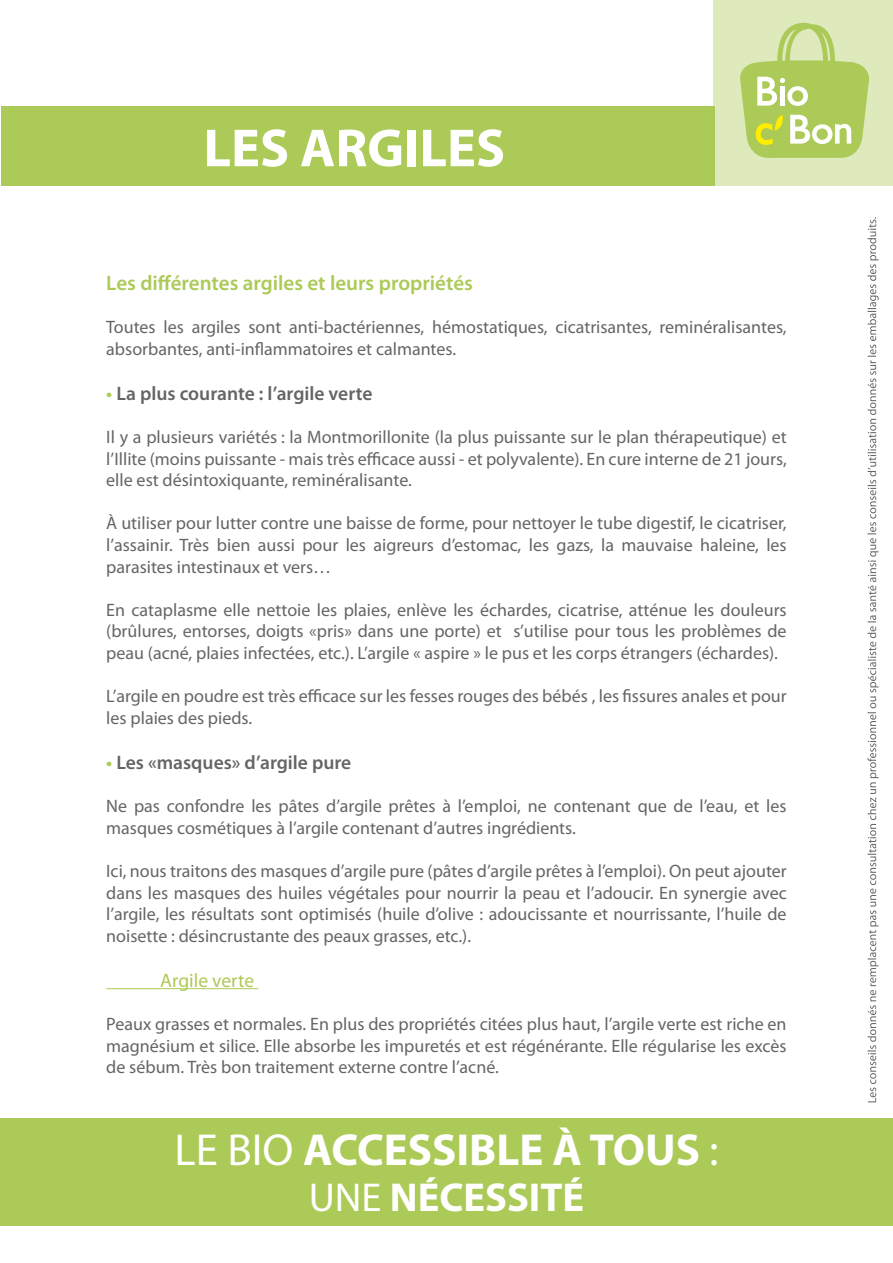
<style>
.page{position:relative;width:893px;height:1263px;background:#fff}
.page>*{position:absolute;margin:0;border:0;box-sizing:border-box;transform-origin:0 0}
.t1{font:700 54px "Myriad Pro";color:#fff}
.t2{font:700 45px "Myriad Pro";color:#fff}
.t3{font:700 40.5px "Myriad Pro";color:#fff}
.t4{font:600 21px "Myriad Pro";color:#acca57}
.t5{font:600 19.5px "Myriad Pro";color:#646567}
.t6{font:19.5px "Myriad Pro";letter-spacing:-.005em;color:#acca57}
.t7{font:18px/21.6px "Myriad Pro";color:#646567;text-align:justify}
.s1{color:#acca57}
.s2{font-weight:400}
</style>
<div class="page">
<div style="left:1px;top:106px;width:713px;height:80px;background:#acca57"></div>
<svg style="left:867px;top:217px;width:12px;height:885px"></svg>
<div style="left:713px;top:0;width:180px;height:186px;background:#deeabc"></div>
<svg style="left:740px;top:23px;width:129px;height:135px"></svg>
<div style="left:0;top:1118px;width:893px;height:108px;background:#acca57"></div>
<hr style="left:106px;top:988px;width:152px;height:1px;background:#acca57">
<h1 class="t1" style="left:203px;top:113px;width:303px">LES ARGILES</h1>
<p class="t4" style="left:106px;top:270px;width:368px">Les différentes argiles et leurs propriétés</p>
<p class="t7" style="left:106px;top:316px;width:682px">Toutes les argiles sont anti-bactériennes, hémostatiques, cicatrisantes, reminéralisantes, absorbantes, anti-inflammatoires et calmantes.</p>
<p class="t5" style="left:106px;top:381px;width:268px"><span class="s1">•</span> La plus courante : l’argile verte</p>
<p class="t7" style="left:106px;top:426px;width:682px">Il y a plusieurs variétés : la Montmorillonite (la plus puissante sur le plan thérapeutique) et l’Illite (moins puissante - mais très efficace aussi - et polyvalente). En cure interne de 21 jours, elle est désintoxiquante, reminéralisante.</p>
<p class="t7" style="left:106px;top:512px;width:682px">À utiliser pour lutter contre une baisse de forme, pour nettoyer le tube digestif, le cicatriser, l’assainir. Très bien aussi pour les aigreurs d’estomac, les gazs, la mauvaise haleine, les parasites intestinaux et vers…</p>
<p class="t7" style="left:106px;top:599px;width:682px">En cataplasme elle nettoie les plaies, enlève les échardes, cicatrise, atténue les douleurs (brûlures, entorses, doigts «pris» dans une porte) et s’utilise pour tous les problèmes de peau (acné, plaies infectées, etc.). L’argile « aspire » le pus et les corps étrangers (échardes).</p>
<p class="t7" style="left:106px;top:685px;width:682px">L’argile en poudre est très efficace sur les fesses rouges des bébés , les fissures anales et pour les plaies des pieds.</p>
<p class="t5" style="left:106px;top:750px;width:247px"><span class="s1">•</span> Les «masques» d’argile pure</p>
<p class="t7" style="left:106px;top:795px;width:682px">Ne pas confondre les pâtes d’argile prêtes à l’emploi, ne contenant que de l’eau, et les masques cosmétiques à l’argile contenant d’autres ingrédients.</p>
<p class="t7" style="left:106px;top:860px;width:682px">Ici, nous traitons des masques d’argile pure (pâtes d’argile prêtes à l’emploi). On peut ajouter dans les masques des huiles végétales pour nourrir la peau et l’adoucir. En synergie avec l’argile, les résultats sont optimisés (huile d’olive : adoucissante et nourrissante, l’huile de noisette : désincrustante des peaux grasses, etc.).</p>
<p class="t6" style="left:160px;top:968px;width:95px">Argile verte</p>
<p class="t7" style="left:106px;top:1013px;width:682px">Peaux grasses et normales. En plus des propriétés citées plus haut, l’argile verte est riche en magnésium et silice. Elle absorbe les impuretés et est régénérante. Elle régularise les excès de sébum. Très bon traitement externe contre l’acné.</p>
<h2 class="t2" style="left:175px;top:1120px;width:545px"><span class="s2">LE BIO</span> ACCESSIBLE À TOUS <span class="s2">:</span></h2>
<h3 class="t3" style="left:309px;top:1171px;width:277px"><span class="s2">UNE</span> NÉCESSITÉ</h3>
</div>
